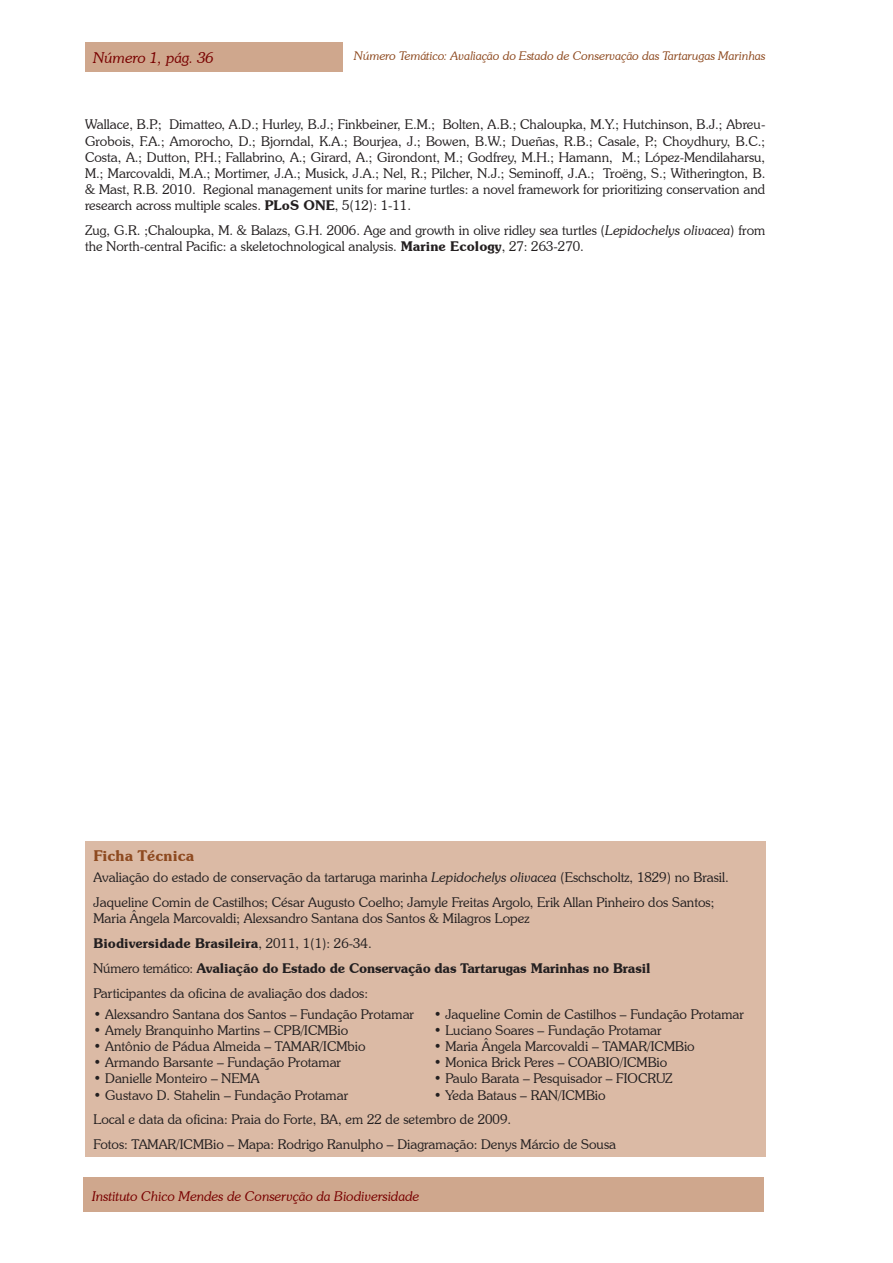
<style>
.page{position:relative;width:893px;height:1263px;background:#fff}
.page>*{position:absolute;margin:0;border:0;box-sizing:border-box;transform-origin:0 0}
.t1{font:italic 300 15px "Souvenir IT Cby BT";color:#790100}
.t2{font:600 15px "Souvenir IT Cby BT";color:#8e4a20}
.t3{font:300 13.5px/16.2px "Souvenir IT Cby BT";color:#231f20}
.t4{font:italic 300 13.5px "Souvenir IT Cby BT";color:#790100}
.t5{font:italic 300 12px "Souvenir IT Cby BT";color:#8e4a20}
.s1{font-weight:600}
.s2{font-style:italic}
</style>
<div class="page">
<div style="left:85px;top:43px;width:258px;height:29px;background:#cfa78d"></div>
<div style="left:83px;top:1178px;width:681px;height:34px;background:#cfa78d"></div>
<div style="left:85px;top:841px;width:680px;height:316px;background:#dbbaa5"></div>
<p class="t1" style="left:94px;top:49px;width:122px">Número 1, pág. 36</p>
<p class="t5" style="left:354px;top:49px;width:413px">Número Temático: Avaliação do Estado de Conservação das Tartarugas Marinhas</p>
<p class="t3" style="left:85px;top:116px;width:682px;text-align:justify">Wallace, B.P.; Dimatteo, A.D.; Hurley, B.J.; Finkbeiner, E.M.; Bolten, A.B.; Chaloupka, M.Y.; Hutchinson, B.J.; Abreu-Grobois, F.A.; Amorocho, D.; Bjorndal, K.A.; Bourjea, J.; Bowen, B.W.; Dueñas, R.B.; Casale, P.; Choydhury, B.C.; Costa, A.; Dutton, P.H.; Fallabrino, A.; Girard, A.; Girondont, M.; Godfrey, M.H.; Hamann, M.; López-Mendilaharsu, M.; Marcovaldi, M.A.; Mortimer, J.A.; Musick, J.A.; Nel, R.; Pilcher, N.J.; Seminoff, J.A.; Troëng, S.; Witherington, B. &amp; Mast, R.B. 2010. Regional management units for marine turtles: a novel framework for prioritizing conservation and research across multiple scales. <span class="s1">PLoS ONE</span>, 5(12): 1-11.</p>
<p class="t3" style="left:85px;top:222px;width:682px">Zug, G.R. ;Chaloupka, M. &amp; Balazs, G.H. 2006. Age and growth in olive ridley sea turtles (<span class="s2">Lepidochelys olivacea</span>) from the North-central Pacific: a skeletochnological analysis. <span class="s1">Marine Ecology</span>, 27: 263-270.</p>
<p class="t2" style="left:94px;top:846px;width:102px">Ficha Técnica</p>
<p class="t3" style="left:94px;top:865px;width:637px;line-height:24.8px">Avaliação do estado de conservação da tartaruga marinha <span class="s2">Lepidochelys olivacea</span> (Eschscholtz, 1829) no Brasil.<br>Jaqueline Comin de Castilhos; César Augusto Coelho; Jamyle Freitas Argolo, Erik Allan Pinheiro dos Santos;</p>
<p class="t3" style="left:94px;top:906px;width:558px;line-height:25px">Maria Ângela Marcovaldi; Alexsandro Santana dos Santos &amp; Milagros Lopez<br><span class="s1">Biodiversidade Brasileira</span>, 2011, 1(1): 26-34.<br>Número temático: <span class="s1">Avaliação do Estado de Conservação das Tartarugas Marinhas no Brasil </span>Participantes da oficina de avaliação dos dados:</p>
<p class="t3" style="left:94px;top:1005px;width:322px">• Alexsandro Santana dos Santos – Fundação Protamar</p>
<p class="t3" style="left:434px;top:1005px;width:312px">• Jaqueline Comin de Castilhos – Fundação Protamar</p>
<p class="t3" style="left:94px;top:1022px;width:256px">• Amely Branquinho Martins – CPB/ICMBio</p>
<p class="t3" style="left:434px;top:1022px;width:229px">• Luciano Soares – Fundação Protamar</p>
<p class="t3" style="left:94px;top:1038px;width:274px">• Antônio de Pádua Almeida – TAMAR/ICMbio</p>
<p class="t3" style="left:434px;top:1038px;width:263px">• Maria Ângela Marcovaldi – TAMAR/ICMBio</p>
<p class="t3" style="left:94px;top:1054px;width:249px">• Armando Barsante – Fundação Protamar</p>
<p class="t3" style="left:434px;top:1054px;width:235px">• Monica Brick Peres – COABIO/ICMBio</p>
<p class="t3" style="left:94px;top:1070px;width:168px">• Danielle Monteiro – NEMA</p>
<p class="t3" style="left:434px;top:1070px;width:240px">• Paulo Barata – Pesquisador – FIOCRUZ</p>
<p class="t3" style="left:94px;top:1086px;width:256px">• Gustavo D. Stahelin – Fundação Protamar</p>
<p class="t3" style="left:94px;top:1082px;width:524px;line-height:24.8px;text-indent:340px">• Yeda Bataus – RAN/ICMBio<br>Local e data da oficina: Praia do Forte, BA, em 22 de setembro de 2009.<br>Fotos: TAMAR/ICMBio – Mapa: Rodrigo Ranulpho – Diagramação: Denys Márcio de Sousa</p>
<p class="t4" style="left:92px;top:1188px;width:328px">Instituto Chico Mendes de Conservção da Biodiversidade</p>
</div>
